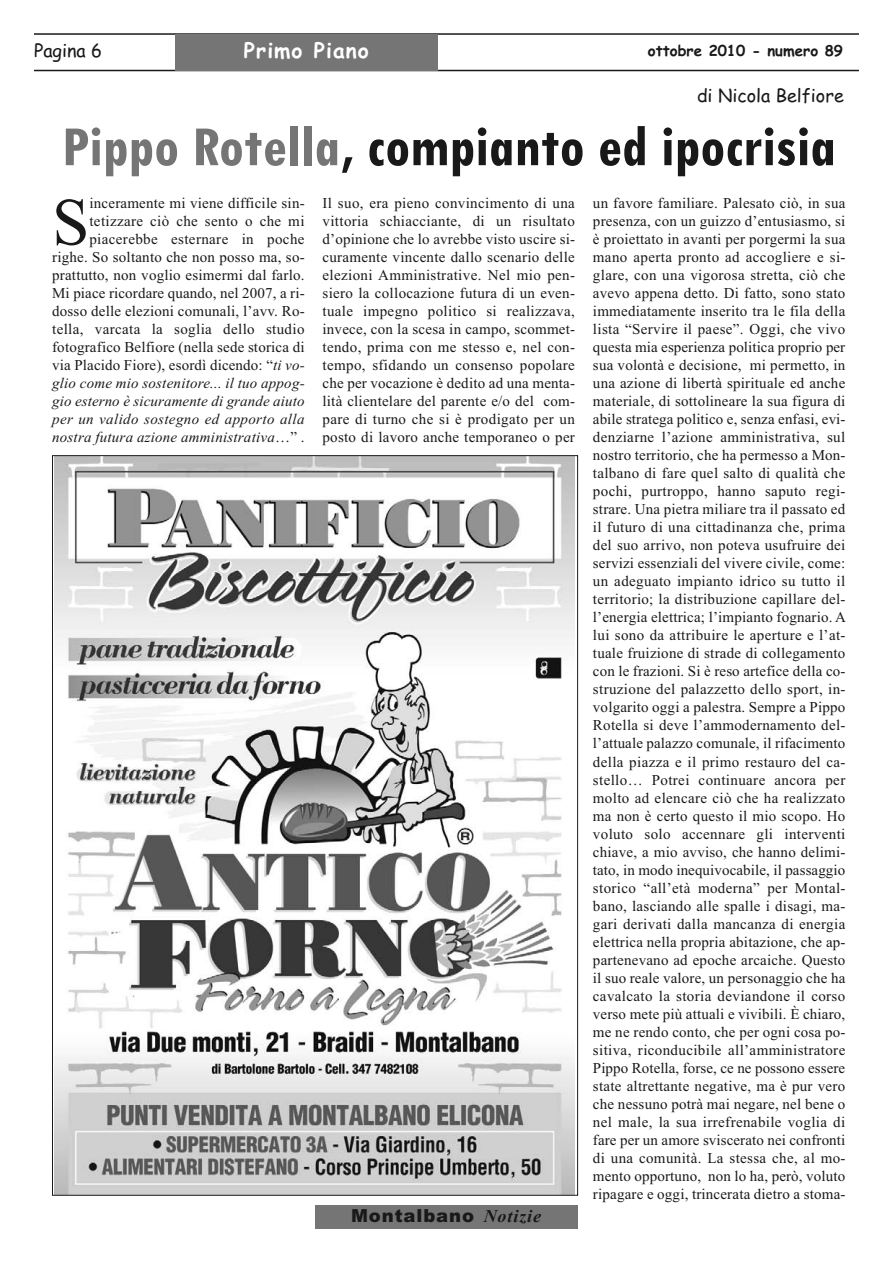
<style>
.page{position:relative;width:893px;height:1263px;background:#fff}
.page>*{position:absolute;margin:0;border:0;box-sizing:border-box;transform-origin:0 0}
.t1{font:66.9px "Times New Roman";color:#191919}
.t2{font:700 condensed 60px "Tw Cen";color:#191919}
.t3{font:700 21px "Comic Sans MS";letter-spacing:.05em;color:#fff}
.t4{font:18px "Comic Sans MS";color:#191919}
.t5{font:900 18px "Arial";letter-spacing:.05em;color:#191919}
.t6{font:15px/18px "Times New Roman";letter-spacing:.015em;color:#191919;text-align:justify}
.t7{font:700 15px "Comic Sans MS";color:#191919}
.s1{color:#757575}
.s2{font-style:italic}
.s3{font-family:"Times New Roman";font-weight:700;font-style:italic}
</style>
<div class="page">
<hr style="left:34px;top:33px;width:825px;height:2px;background:#191919">
<hr style="left:34px;top:70px;width:825px;height:1px;background:#191919">
<div style="left:175px;top:34px;width:262px;height:37px;background:#757575"></div>
<div style="left:315px;top:1206px;width:262px;height:23px;background:#757575"></div>
<img style="left:55px;top:457px;width:520px;height:737px">
<p class="t4" style="left:34px;top:40px;width:70px">Pagina 6</p>
<h3 class="t3" style="left:244px;top:38px;width:126px">Primo Piano</h3>
<p class="t7" style="left:648px;top:42px;width:197px">ottobre 2010 - numero 89</p>
<p class="t4" style="left:697px;top:85px;width:148px">di Nicola Belfiore</p>
<h2 class="t2" style="left:62px;top:109px;width:775px"><span class="s1">Pippo Rotella</span>, compianto ed ipocrisia</h2>
<p class="t6" style="left:52px;top:194px;width:254px;text-align:right">inceramente mi viene difficile sin&shy;tetizzare ciò che sento o che mi piacerebbe esternare in poche righe. So soltanto che non posso ma, so&shy;prattutto, non voglio esimermi dal farlo.<br>Mi piace ricordare quando, nel 2007, a ri&shy;dosso delle elezioni comunali, l’avv. Ro&shy;tella, varcata la soglia dello studio fotografico Belfiore (nella sede storica di via Placido Fiore), esordì dicendo: “<span class="s2">ti vo&shy;glio come mio sostenitore... il tuo appog&shy;gio esterno è sicuramente di grande aiuto per un valido sostegno ed apporto alla nostra futura azione amministrativa</span>…” .</p>
<p class="t6" style="left:323px;top:194px;width:254px">Il suo, era pieno convincimento di una vittoria schiacciante, di un risultato d’opinione che lo avrebbe visto uscire si&shy;curamente vincente dallo scenario delle elezioni Amministrative. Nel mio pen&shy;siero la collocazione futura di un even&shy;tuale impegno politico si realizzava, invece, con la scesa in campo, scommet&shy;tendo, prima con me stesso e, nel con&shy;tempo, sfidando un consenso popolare che per vocazione è dedito ad una menta&shy;lità clientelare del parente e/o del com&shy;pare di turno che si è prodigato per un posto di lavoro anche temporaneo o per</p>
<p class="t6" style="left:593px;top:194px;width:255px">un favore familiare. Palesato ciò, in sua presenza, con un guizzo d’entusiasmo, si è proiettato in avanti per porgermi la sua mano aperta pronto ad accogliere e si&shy;glare, con una vigorosa stretta, ciò che avevo appena detto. Di fatto, sono stato immediatamente inserito tra le fila della lista “Servire il paese”. Oggi, che vivo questa mia esperienza politica proprio per sua volontà e decisione, mi permetto, in una azione di libertà spirituale ed anche materiale, di sottolineare la sua figura di abile stratega politico e, senza enfasi, evi&shy;denziarne l’azione amministrativa, sul nostro territorio, che ha permesso a Mon&shy;talbano di fare quel salto di qualità che pochi, purtroppo, hanno saputo regi&shy;strare. Una pietra miliare tra il passato ed il futuro di una cittadinanza che, prima del suo arrivo, non poteva usufruire dei servizi essenziali del vivere civile, come: un adeguato impianto idrico su tutto il territorio; la distribuzione capillare del&shy;l’energia elettrica; l’impianto fognario. A lui sono da attribuire le aperture e l’at&shy;tuale fruizione di strade di collegamento con le frazioni. Si è reso artefice della co&shy;struzione del palazzetto dello sport, in&shy;volgarito oggi a palestra. Sempre a Pippo Rotella si deve l’ammodernamento del&shy;l’attuale palazzo comunale, il rifacimento della piazza e il primo restauro del ca&shy;stello… Potrei continuare ancora per molto ad elencare ciò che ha realizzato ma non è certo questo il mio scopo. Ho voluto solo accennare gli interventi chiave, a mio avviso, che hanno delimi&shy;tato, in modo inequivocabile, il passaggio storico “all’età moderna” per Montal&shy;bano, lasciando alle spalle i disagi, ma&shy;gari derivati dalla mancanza di energia elettrica nella propria abitazione, che ap&shy;partenevano ad epoche arcaiche. Questo il suo reale valore, un personaggio che ha cavalcato la storia deviandone il corso verso mete più attuali e vivibili. È chiaro, me ne rendo conto, che per ogni cosa po&shy;sitiva, riconducibile all’amministratore Pippo Rotella, forse, ce ne possono essere state altrettante negative, ma è pur vero che nessuno potrà mai negare, nel bene o nel male, la sua irrefrenabile voglia di fare per un amore sviscerato nei confronti di una comunità. La stessa che, al mo&shy;mento opportuno, non lo ha, però, voluto ripagare e oggi, trincerata dietro a stoma-</p>
<h1 class="t1" style="left:52px;top:182px;width:39px">S</h1>
<p class="t5" style="left:351px;top:1205px;width:192px">Montalbano <span class="s3">Notizie</span></p>
</div>
